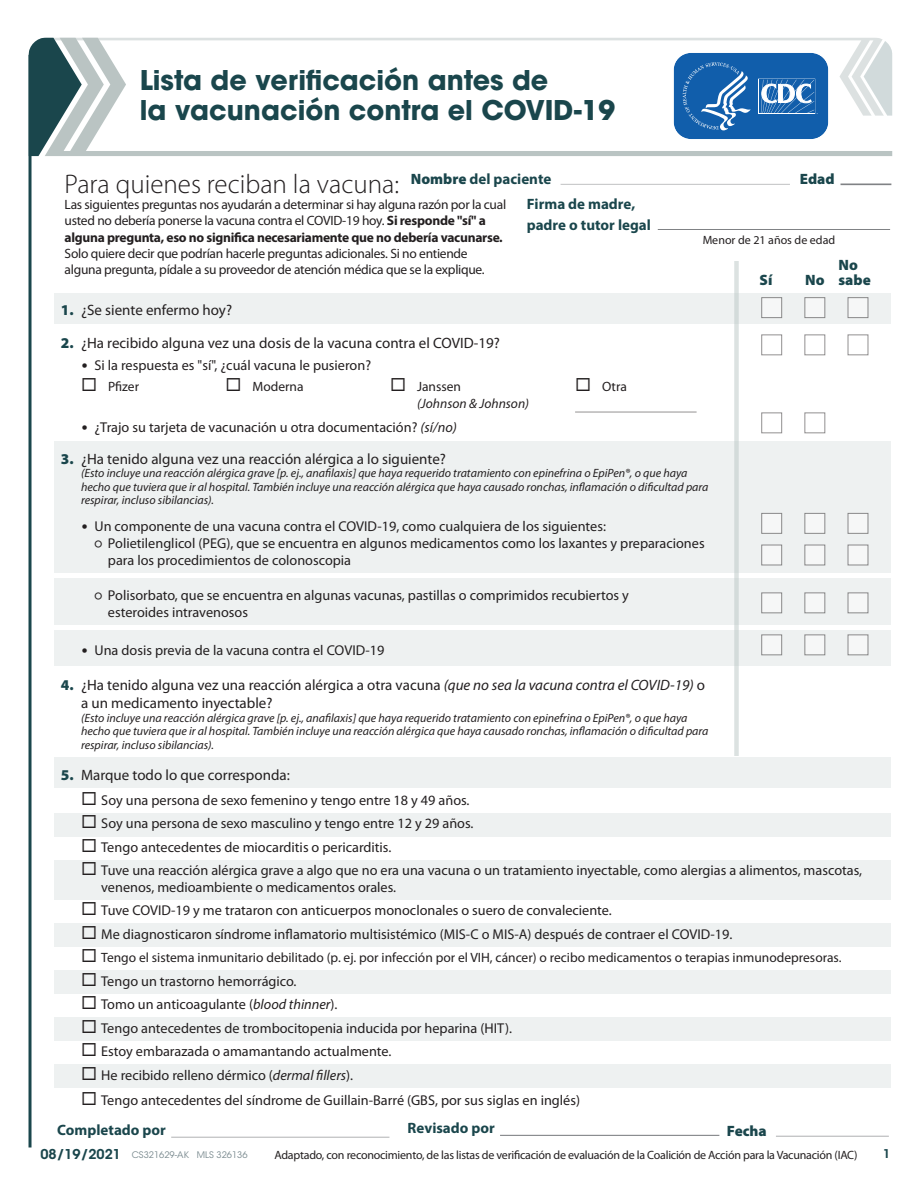
<style>
.page{position:relative;width:918px;height:1188px;background:#fff}
.page>*{position:absolute;margin:0;border:0;box-sizing:border-box;transform-origin:0 0}
.t1{font:700 27px/29.4px "ITC Avant Garde Pro";color:#1a464c}
.t2{font:300 27px "Myriad Pro";color:#231f20}
.t3{font:15px/18px "Myriad Pro";color:#231f20}
.t4{font:700 15px/21.3px "Myriad Pro";color:#1a464c}
.t5{font:900 15px/15px "Myriad Pro";color:#1a464c}
.t6{font:14.25px/17.1px "Myriad Pro";color:#231f20}
.t7{font:13.5px/16.2px "Myriad Pro";letter-spacing:-.02em;color:#231f20}
.t8{font:13.5px "Myriad Pro";color:#231f20}
.t9{font:italic 13.5px/16.5px "Myriad Pro";color:#231f20}
.Date{font:600 13.5px "ITC Avant Garde Std";color:#1a464c}
.t10{font:italic 12px/13.5px "Myriad Pro";color:#231f20}
.t11{font:12px "Myriad Pro";letter-spacing:-.02em;color:#231f20}
.t12{font:12px "Myriad Pro";color:#221e1f}
.t13{font:600 12px "ITC Avant Garde Std";color:#1a464c}
.t14{font:9px "ITC Avant Garde Std";color:#7b8b90}
.s1{font-weight:900}
.s2{font-weight:700}
.s3{font-weight:900;color:#1a464c}
.s4{font-family:"Calibri"}
.s5{font-style:normal}
.s6{font-style:italic}
</style>
<div class="page">
<svg style="left:28px;top:38px;width:17px;height:118px;background:#2d555b"></svg>
<svg style="left:45px;top:38px;width:847px;height:118px"></svg>
<hr style="left:29px;top:55px;width:3px;height:1093px;background:#1a464c">
<svg style="left:672px;top:51px;width:158px;height:90px;background:#3c7bba"></svg>
<div style="left:54px;top:293px;width:837px;height:31px;background:#eef1f1"></div>
<hr style="left:575px;top:412px;width:122px;height:1px;background:#231f20">
<div style="left:54px;top:441px;width:837px;height:71px;background:#eef1f1"></div>
<div style="left:54px;top:507px;width:837px;height:34px;background:#eef1f1"></div>
<div style="left:54px;top:526px;width:837px;height:47px;background:#eef1f1"></div>
<div style="left:54px;top:579px;width:837px;height:46px;background:#eef1f1"></div>
<div style="left:54px;top:631px;width:837px;height:35px;background:#eef1f1"></div>
<div style="left:54px;top:757px;width:837px;height:31px;background:#eef1f1"></div>
<div style="left:54px;top:813px;width:837px;height:23px;background:#eef1f1"></div>
<div style="left:54px;top:860px;width:837px;height:40px;background:#eef1f1"></div>
<div style="left:54px;top:923px;width:837px;height:24px;background:#eef1f1"></div>
<div style="left:54px;top:970px;width:837px;height:24px;background:#eef1f1"></div>
<div style="left:54px;top:1018px;width:837px;height:23px;background:#eef1f1"></div>
<div style="left:54px;top:1065px;width:837px;height:23px;background:#eef1f1"></div>
<hr style="left:561px;top:184px;width:229px;height:1px;background:#808285">
<hr style="left:171px;top:1137px;width:218px;height:1px;background:#808285">
<hr style="left:776px;top:1136px;width:113px;height:1px;background:#808285">
<div style="left:848px;top:298px;width:20px;height:20px;background:#f6f7f7"></div>
<div style="left:805px;top:298px;width:20px;height:20px;background:#f6f7f7"></div>
<div style="left:762px;top:298px;width:20px;height:20px;background:#f6f7f7"></div>
<div style="left:848px;top:513px;width:20px;height:20px;background:#f6f7f7"></div>
<div style="left:805px;top:513px;width:20px;height:20px;background:#f6f7f7"></div>
<div style="left:762px;top:513px;width:20px;height:20px;background:#f6f7f7"></div>
<div style="left:848px;top:545px;width:20px;height:20px;background:#f6f7f7"></div>
<div style="left:805px;top:545px;width:20px;height:20px;background:#f6f7f7"></div>
<div style="left:762px;top:545px;width:20px;height:20px;background:#f6f7f7"></div>
<div style="left:848px;top:593px;width:20px;height:20px;background:#f6f7f7"></div>
<div style="left:805px;top:593px;width:20px;height:20px;background:#f6f7f7"></div>
<div style="left:762px;top:593px;width:20px;height:20px;background:#f6f7f7"></div>
<div style="left:848px;top:635px;width:20px;height:20px;background:#f6f7f7"></div>
<div style="left:805px;top:635px;width:20px;height:20px;background:#f6f7f7"></div>
<div style="left:762px;top:635px;width:20px;height:20px;background:#f6f7f7"></div>
<div style="left:734px;top:261px;width:5px;height:495px;background:#dce2e1"></div>
<hr style="left:658px;top:229px;width:232px;height:1px;background:#808285">
<hr style="left:500px;top:1135px;width:219px;height:1px;background:#808285">
<hr style="left:841px;top:184px;width:50px;height:1px;background:#808285">
<h1 class="t1" style="left:140px;top:66px;width:477px">Lista de verificación antes de<br>la vacunación contra el COVID-19</h1>
<p class="t4" style="left:411px;top:168px;width:142px"><span class="s1">Nombre</span> del paciente</p>
<p class="t5" style="left:800px;top:171px;width:36px">Edad</p>
<h2 class="t2" style="left:65px;top:168px;width:336px">Para quienes reciban la vacuna:</h2>
<p class="t7" style="left:65px;top:196px;width:443px">Las siguientes preguntas nos ayudarán a determinar si hay alguna razón por la cual usted no debería ponerse la vacuna contra el COVID-19 hoy. <span class="s2">Si responde "sí" a alguna pregunta, eso no significa necesariamente que no debería vacunarse.<br></span>Solo quiere decir que podrían hacerle preguntas adicionales. Si no entiende alguna pregunta, pídale a su proveedor de atención médica que se la explique.</p>
<p class="t4" style="left:527px;top:192px;width:126px">Firma de madre, padre o tutor legal</p>
<p class="t12" style="left:703px;top:233px;width:134px">Menor de 21 años de edad</p>
<p class="t5" style="left:838px;top:257px;width:34px">No sabe</p>
<p class="t5" style="left:760px;top:272px;width:14px">Sí</p>
<p class="t5" style="left:805px;top:272px;width:21px">No</p>
<p class="t3" style="left:61px;top:301px;width:173px"><span class="s3">1.</span> ¿Se siente enfermo hoy?</p>
<p class="t3" style="left:61px;top:334px;width:441px"><span class="s3">2.</span> ¿Ha recibido alguna vez una dosis de la vacuna contra el COVID-19?</p>
<p class="t6" style="left:81px;top:357px;width:292px"><span class="s4">•</span> Si la respuesta es "sí", ¿cuál vacuna le pusieron?</p>
<p class="t7" style="left:108px;top:378px;width:33px">Pfizer</p>
<p class="t8" style="left:252px;top:378px;width:53px">Moderna</p>
<p class="t9" style="left:417px;top:378px;width:113px"><span class="s5">Janssen<br></span>(Johnson &amp; Johnson)</p>
<p class="t7" style="left:602px;top:378px;width:26px">Otra</p>
<p class="t6" style="left:81px;top:418px;width:377px"><span class="s4">•</span> ¿Trajo su tarjeta de vacunación u otra documentación? <span class="s6">(sí/no)</span></p>
<p class="t3" style="left:61px;top:449px;width:387px"><span class="s3">3.</span> ¿Ha tenido alguna vez una reacción alérgica a lo siguiente?</p>
<p class="t10" style="left:81px;top:466px;width:629px">(Esto incluye una reacción alérgica grave [p. ej., anafilaxis] que haya requerido tratamiento con epinefrina o EpiPen®, o que haya hecho que tuviera que ir al hospital. También incluye una reacción alérgica que haya causado ronchas, inflamación o dificultad para respirar, incluso sibilancias).</p>
<p class="t6" style="left:81px;top:518px;width:526px"><span class="s4">•</span> Un componente de una vacuna contra el COVID-19, como cualquiera de los siguientes:</p>
<p class="t6" style="left:108px;top:535px;width:598px;text-indent:-13px"><span class="s4">○</span> Polietilenglicol (PEG), que se encuentra en algunos medicamentos como los laxantes y preparaciones para los procedimientos de colonoscopia</p>
<p class="t6" style="left:108px;top:587px;width:522px;text-indent:-13px"><span class="s4">○</span> Polisorbato, que se encuentra en algunas vacunas, pastillas o comprimidos recubiertos y esteroides intravenosos</p>
<p class="t6" style="left:81px;top:642px;width:305px"><span class="s4">•</span> Una dosis previa de la vacuna contra el COVID-19</p>
<p class="t3" style="left:81px;top:676px;width:626px;text-indent:-20px"><span class="s3">4.</span> ¿Ha tenido alguna vez una reacción alérgica a otra vacuna <span class="s6">(que no sea la vacuna contra el COVID-19)</span> o a un medicamento inyectable?</p>
<p class="t10" style="left:81px;top:711px;width:629px">(Esto incluye una reacción alérgica grave [p. ej., anafilaxis] que haya requerido tratamiento con epinefrina o EpiPen®, o que haya hecho que tuviera que ir al hospital. También incluye una reacción alérgica que haya causado ronchas, inflamación o dificultad para respirar, incluso sibilancias).</p>
<p class="t3" style="left:61px;top:766px;width:231px"><span class="s3">5.</span> Marque todo lo que corresponda:</p>
<p class="t6" style="left:101px;top:791px;width:370px">Soy una persona de sexo femenino y tengo entre 18 y 49 años.</p>
<p class="t6" style="left:101px;top:815px;width:374px">Soy una persona de sexo masculino y tengo entre 12 y 29 años.</p>
<p class="t6" style="left:101px;top:838px;width:292px">Tengo antecedentes de miocarditis o pericarditis.</p>
<p class="t6" style="left:101px;top:862px;width:762px;line-height:16.5px">Tuve una reacción alérgica grave a algo que no era una vacuna o un tratamiento inyectable, como alergias a alimentos, mascotas, venenos, medioambiente o medicamentos orales.</p>
<p class="t6" style="left:101px;top:902px;width:512px">Tuve COVID-19 y me trataron con anticuerpos monoclonales o suero de convaleciente.</p>
<p class="t6" style="left:101px;top:925px;width:633px">Me diagnosticaron síndrome inflamatorio multisistémico (MIS-C o MIS-A) después de contraer el COVID-19.</p>
<p class="t8" style="left:101px;top:949px;width:742px">Tengo el sistema inmunitario debilitado (p. ej. por infección por el VIH, cáncer) o recibo medicamentos o terapias inmunodepresoras.</p>
<p class="t6" style="left:101px;top:972px;width:197px">Tengo un trastorno hemorrágico.</p>
<p class="t6" style="left:101px;top:996px;width:238px">Tomo un anticoagulante (<span class="s6">blood thinner</span>).</p>
<p class="t6" style="left:101px;top:1019px;width:412px">Tengo antecedentes de trombocitopenia inducida por heparina (HIT).</p>
<p class="t6" style="left:101px;top:1043px;width:292px">Estoy embarazada o amamantando actualmente.</p>
<p class="t6" style="left:101px;top:1066px;width:253px">He recibido relleno dérmico (<span class="s6">dermal fillers</span>).</p>
<p class="t6" style="left:101px;top:1091px;width:480px">Tengo antecedentes del síndrome de Guillain-Barré (GBS, por sus siglas en inglés)</p>
<p class="t4" style="left:57px;top:1119px;width:110px">Completado por</p>
<p class="t5" style="left:727px;top:1123px;width:41px">Fecha</p>
<p class="Date" style="left:40px;top:1145px;width:82px">08/19/2021</p>
<p class="t11" style="left:274px;top:1147px;width:585px">Adaptado, con reconocimiento, de las listas de verificación de evaluación de la Coalición de Acción para la Vacunación (IAC)</p>
<p class="t4" style="left:408px;top:1117px;width:89px">Revisado por</p>
<p class="t14" style="left:132px;top:1149px;width:117px">CS321629-AK MLS 326136</p>
<p class="t13" style="left:883px;top:1146px;width:9px">1</p>
</div>
